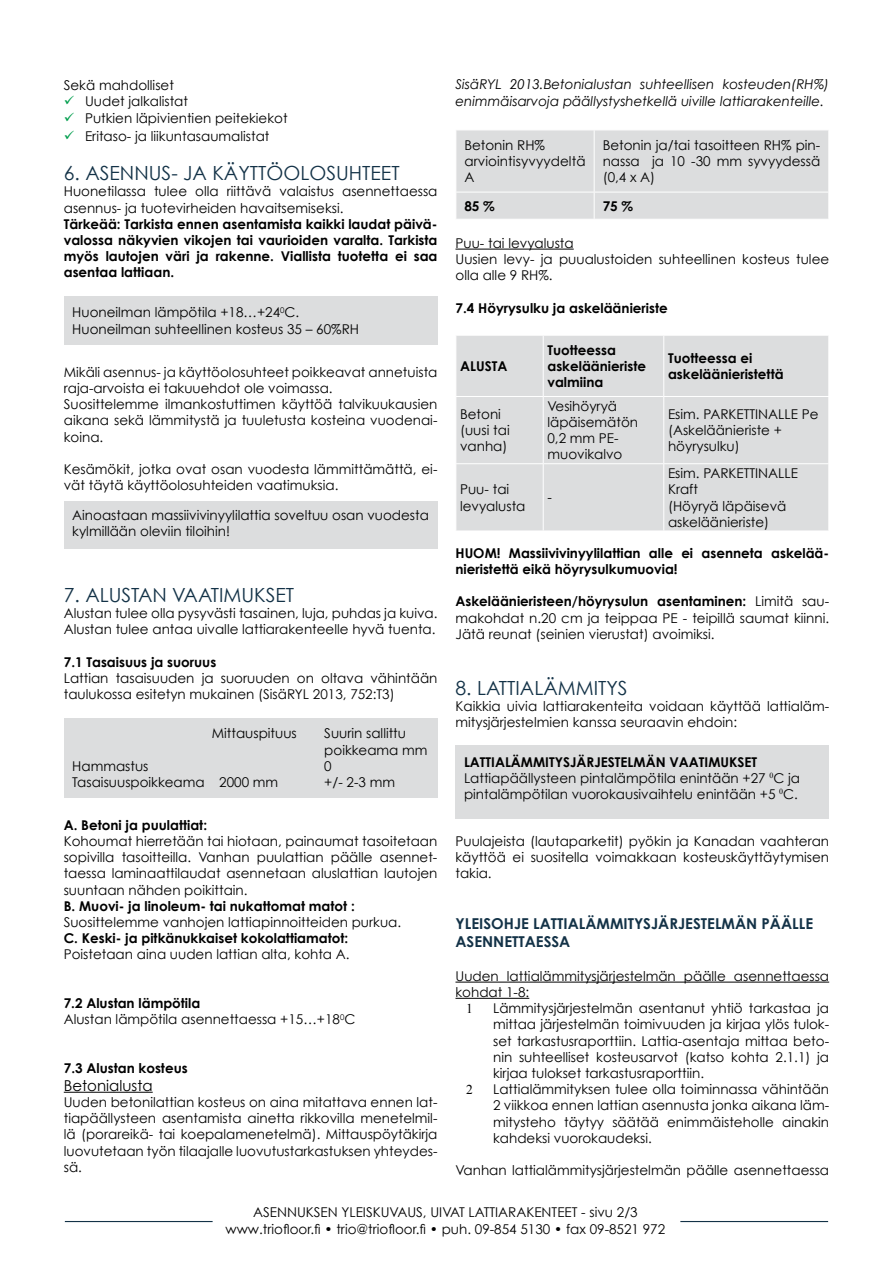
<style>
.page{position:relative;width:893px;height:1263px;background:#fff}
.page>*{position:absolute;margin:0;border:0;box-sizing:border-box;transform-origin:0 0}
.t1{font:19.5px "Century Gothic";color:#133247}
.t2{font:700 15px/18px "Century Gothic";color:#133247}
.t3{font:15px "Century Gothic";color:#000}
.t4{font:13.5px/16.2px "Century Gothic";color:#000}
.t5{font:700 13.5px/16.2px "Century Gothic";color:#000}
.t6{font:italic 13.5px/16.2px "Century Gothic";color:#000}
.t7{font:13.5px "Times New Roman";color:#000}
.s1{font-weight:700}
</style>
<div class="page">
<hr style="left:65px;top:1221px;width:148px;height:1px;background:#133247">
<hr style="left:680px;top:1221px;width:148px;height:1px;background:#133247">
<hr style="left:64px;top:1092px;width:89px;height:1px;background:#000">
<div style="left:64px;top:296px;width:373px;height:48px;background:#dcddde"></div>
<div style="left:64px;top:718px;width:373px;height:79px;background:#dcddde"></div>
<hr style="left:455px;top:249px;width:119px;height:1px;background:#000">
<hr style="left:455px;top:982px;width:374px;height:1px;background:#000">
<hr style="left:455px;top:998px;width:74px;height:1px;background:#000">
<div style="left:456px;top:130px;width:373px;height:89px;background:#dcddde"></div>
<div style="left:456px;top:336px;width:372px;height:195px;background:#dcddde"></div>
<hr style="left:543px;top:336px;width:1px;height:60px;background:#fff">
<hr style="left:663px;top:336px;width:1px;height:60px;background:#fff">
<hr style="left:455px;top:396px;width:88px;height:1px;background:#fff">
<hr style="left:543px;top:396px;width:121px;height:1px;background:#fff">
<hr style="left:543px;top:397px;width:1px;height:66px;background:#fff">
<hr style="left:664px;top:396px;width:165px;height:1px;background:#fff">
<hr style="left:663px;top:397px;width:1px;height:66px;background:#fff">
<hr style="left:455px;top:463px;width:88px;height:1px;background:#fff">
<hr style="left:543px;top:463px;width:121px;height:1px;background:#fff">
<hr style="left:543px;top:464px;width:1px;height:67px;background:#fff">
<hr style="left:664px;top:463px;width:165px;height:1px;background:#fff">
<hr style="left:663px;top:464px;width:1px;height:67px;background:#fff">
<div style="left:64px;top:501px;width:373px;height:48px;background:#dcddde"></div>
<div style="left:455px;top:746px;width:374px;height:73px;background:#dcddde"></div>
<p class="t4" style="left:85px;top:77px;width:204px;text-indent:-21px">Sekä mahdolliset<br>Uudet jalkalistat<br>Putkien läpivientien peitekiekot</p>
<p class="t4" style="left:85px;top:127px;width:186px">Eritaso- ja liikuntasaumalistat</p>
<h1 class="t1" style="left:64px;top:161px;width:337px">6. ASENNUS- JA KÄYTTÖOLOSUHTEET</h1>
<p class="t4" style="left:64px;top:183px;width:375px">Huonetilassa tulee olla riittävä valaistus asennettaessa asennus- ja tuotevirheiden havaitsemiseksi.</p>
<p class="t5" style="left:64px;top:215px;width:375px;text-align:justify">Tärkeää: Tarkista ennen asentamista kaikki laudat päivä&shy;valossa näkyvien vikojen tai vaurioiden varalta. Tarkista myös lautojen väri ja rakenne. Viallista tuotetta ei saa asentaa lattiaan.</p>
<p class="t4" style="left:72px;top:304px;width:288px">Huoneilman lämpötila +18…+24<sup>0</sup>C.<br>Huoneilman suhteellinen kosteus 35 – 60%RH</p>
<p class="t4" style="left:64px;top:364px;width:375px">Mikäli asennus- ja käyttöolosuhteet poikkeavat annetuista raja-arvoista ei takuuehdot ole voimassa.<br>Suosittelemme ilmankostuttimen käyttöä talvikuukausien aikana sekä lämmitystä ja tuuletusta kosteina vuodenai&shy;koina.</p>
<p class="t4" style="left:64px;top:461px;width:375px">Kesämökit, jotka ovat osan vuodesta lämmittämättä, ei&shy;vät täytä käyttöolosuhteiden vaatimuksia.</p>
<p class="t4" style="left:72px;top:507px;width:358px">Ainoastaan massiivivinyylilattia soveltuu osan vuodesta kylmillään oleviin tiloihin!</p>
<h1 class="t1" style="left:64px;top:583px;width:232px">7. ALUSTAN VAATIMUKSET</h1>
<p class="t4" style="left:64px;top:605px;width:375px">Alustan tulee olla pysyvästi tasainen, luja, puhdas ja kuiva.<br>Alustan tulee antaa uivalle lattiarakenteelle hyvä tuenta.</p>
<p class="t5" style="left:64px;top:653px;width:154px">7.1 Tasaisuus ja suoruus</p>
<p class="t4" style="left:64px;top:670px;width:375px">Lattian tasaisuuden ja suoruuden on oltava vähintään taulukossa esitetyn mukainen (SisäRYL 2013, 752:T3)</p>
<p class="t4" style="left:212px;top:725px;width:87px">Mittauspituus</p>
<p class="t4" style="left:324px;top:725px;width:105px">Suurin sallittu poikkeama mm</p>
<p class="t4" style="left:72px;top:758px;width:78px">Hammastus</p>
<p class="t4" style="left:324px;top:758px;width:9px">0</p>
<p class="t4" style="left:72px;top:774px;width:207px">Tasaisuuspoikkeama 2000 mm</p>
<p class="t4" style="left:324px;top:774px;width:72px">+/- 2-3 mm</p>
<p class="t5" style="left:64px;top:816px;width:145px">A. Betoni ja puulattiat:</p>
<p class="t4" style="left:64px;top:833px;width:375px;text-align:justify">Kohoumat hierretään tai hiotaan, painaumat tasoitetaan sopivilla tasoitteilla. Vanhan puulattian päälle asennet&shy;taessa laminaattilaudat asennetaan aluslattian lautojen suuntaan nähden poikittain.</p>
<p class="t5" style="left:64px;top:897px;width:293px">B. Muovi- ja linoleum- tai nukattomat matot :</p>
<p class="t4" style="left:64px;top:914px;width:339px">Suosittelemme vanhojen lattiapinnoitteiden purkua.</p>
<p class="t5" style="left:64px;top:930px;width:286px">C. Keski- ja pitkänukkaiset kokolattiamatot:</p>
<p class="t4" style="left:64px;top:946px;width:287px">Poistetaan aina uuden lattian alta, kohta A.</p>
<p class="t4" style="left:64px;top:995px;width:293px"><span class="s1">7.2 Alustan lämpötila<br></span>Alustan lämpötila asennettaessa +15…+18<sup>0</sup>C</p>
<p class="t5" style="left:64px;top:1059px;width:125px">7.3 Alustan kosteus</p>
<p class="t3" style="left:64px;top:1076px;width:90px">Betonialusta</p>
<p class="t4" style="left:64px;top:1094px;width:375px;text-align:justify">Uuden betonilattian kosteus on aina mitattava ennen lat&shy;tiapäällysteen asentamista ainetta rikkovilla menetelmil&shy;lä (porareikä- tai koepalamenetelmä). Mittauspöytäkirja luovutetaan työn tilaajalle luovutustarkastuksen yhteydes&shy;sä.</p>
<p class="t6" style="left:455px;top:76px;width:375px">SisäRYL 2013.Betonialustan suhteellisen kosteuden(RH%) enimmäisarvoja päällystyshetkellä uiville lattiarakenteille.</p>
<p class="t4" style="left:464px;top:137px;width:123px">Betonin RH% arviointisyvyydeltä<br>A</p>
<p class="t4" style="left:603px;top:137px;width:219px;text-align:justify">Betonin ja/tai tasoitteen RH% pin&shy;nassa ja 10 -30 mm syvyydessä (0,4 x A)</p>
<p class="t5" style="left:464px;top:197px;width:32px">85 %</p>
<p class="t5" style="left:603px;top:197px;width:32px">75 %</p>
<p class="t4" style="left:455px;top:235px;width:375px">Puu- tai levyalusta<br>Uusien levy- ja puualustoiden suhteellinen kosteus tulee olla alle 9 RH%.</p>
<p class="t5" style="left:455px;top:299px;width:214px">7.4 Höyrysulku ja askeläänieriste</p>
<p class="t5" style="left:460px;top:358px;width:49px">ALUSTA</p>
<p class="t5" style="left:547px;top:341px;width:100px">Tuotteessa askeläänieriste valmiina</p>
<p class="t5" style="left:668px;top:349px;width:117px">Tuotteessa ei askeläänieristettä</p>
<p class="t4" style="left:460px;top:406px;width:51px">Betoni (uusi tai vanha)</p>
<p class="t4" style="left:547px;top:398px;width:92px">Vesihöyryä läpäisemätön<br>0,2 mm PE&shy;muovikalvo</p>
<p class="t4" style="left:668px;top:406px;width:152px">Esim. PARKETTINALLE Pe (Askeläänieriste + höyrysulku)</p>
<p class="t4" style="left:460px;top:481px;width:67px">Puu- tai levyalusta</p>
<p class="t4" style="left:668px;top:465px;width:131px">Esim. PARKETTINALLE<br>Kraft<br>(Höyryä läpäisevä askeläänieriste)</p>
<p class="t5" style="left:455px;top:544px;width:375px">HUOM! Massiivivinyylilattian alle ei asenneta askelää&shy;nieristettä eikä höyrysulkumuovia!</p>
<p class="t4" style="left:455px;top:593px;width:375px;text-align:justify"><span class="s1">Askeläänieristeen/höyrysulun asentaminen:</span> Limitä sau&shy;makohdat n.20 cm ja teippaa PE - teipillä saumat kiinni.<br>Jätä reunat (seinien vierustat) avoimiksi.</p>
<h1 class="t1" style="left:455px;top:676px;width:174px">8. LATTIALÄMMITYS</h1>
<p class="t4" style="left:455px;top:698px;width:375px">Kaikkia uivia lattiarakenteita voidaan käyttää lattialäm&shy;mitysjärjestelmien kanssa seuraavin ehdoin:</p>
<p class="t4" style="left:547px;top:489px;width:6px">-</p>
<p class="t4" style="left:464px;top:753px;width:338px"><span class="s1">LATTIALÄMMITYSJÄRJESTELMÄN VAATIMUKSET<br></span>Lattiapäällysteen pintalämpötila enintään +27 <sup>0</sup>C ja pintalämpötilan vuorokausivaihtelu enintään +5 <sup>0</sup>C.</p>
<p class="t4" style="left:455px;top:833px;width:375px;text-align:justify">Puulajeista (lautaparketit) pyökin ja Kanadan vaahteran käyttöä ei suositella voimakkaan kosteuskäyttäytymisen takia.</p>
<p class="t2" style="left:455px;top:914px;width:359px">YLEISOHJE LATTIALÄMMITYSJÄRJESTELMÄN PÄÄLLE<br>ASENNETTAESSA</p>
<p class="t4" style="left:455px;top:968px;width:375px">Uuden lattialämmitysjärjestelmän päälle asennettaessa kohdat 1-8:</p>
<p class="t7" style="left:466px;top:999px;width:8px">1</p>
<p class="t4" style="left:493px;top:1000px;width:338px;text-align:justify">Lämmitysjärjestelmän asentanut yhtiö tarkastaa ja mittaa järjestelmän toimivuuden ja kirjaa ylös tulok&shy;set tarkastusraporttiin. Lattia-asentaja mittaa beto&shy;nin suhteelliset kosteusarvot (katso kohta 2.1.1) ja kirjaa tulokset tarkastusraporttiin.</p>
<p class="t7" style="left:466px;top:1080px;width:8px">2</p>
<p class="t4" style="left:493px;top:1081px;width:338px;text-align:justify">Lattialämmityksen tulee olla toiminnassa vähintään 2 viikkoa ennen lattian asennusta jonka aikana läm&shy;mitysteho täytyy säätää enimmäisteholle ainakin kahdeksi vuorokaudeksi.</p>
<p class="t4" style="left:455px;top:1162px;width:375px">Vanhan lattialämmitysjärjestelmän päälle asennettaessa</p>
<p class="t4" style="left:226px;top:1204px;width:441px;text-align:center">ASENNUKSEN YLEISKUVAUS, UIVAT LATTIARAKENTEET - sivu 2/3 www.triofloor.fi • trio@triofloor.fi • puh. 09-854 5130 • fax 09-8521 972</p>
</div>
